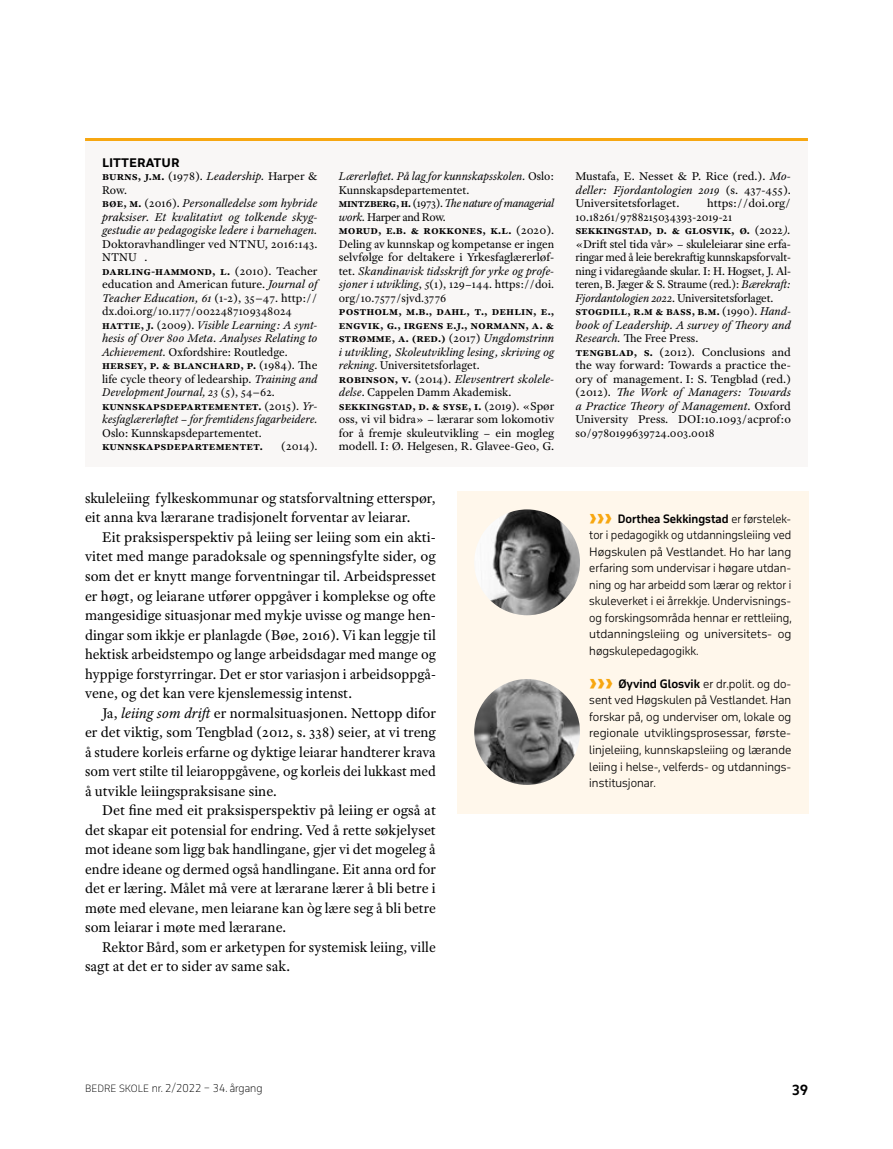
<style>
.page{position:relative;width:893px;height:1149px;background:#fff}
.page>*{position:absolute;margin:0;border:0;box-sizing:border-box;transform-origin:0 0}
.t1{font:15px/19.5px "Adobe Text Pro";color:#000;text-align:justify}
.Heading_Litteratur{font:14.25px "November Std Bld";color:#000}
.t2{font:13.5px "November Std Bld";color:#000}
.Litteraturnoter{font:12px/13.5px "Adobe Text Pro";color:#000;text-align:justify;scale:1.04 1}
.Litteraturnoter-2{font:italic 12px/13.5px "Adobe Text Pro";color:#000;text-align:justify}
.Litteraturnoter-3{font:700 12px/13.5px "Adobe Text Pro";color:#000;text-align:justify;scale:1.04 1}
.Litteraturnoter-4{font:12px/13.5px "Adobe Text Pro";color:#000;text-align:justify}
.Litteraturnoter-5{font:italic 12px/13.5px "Adobe Text Pro";letter-spacing:-.03em;color:#000}
.Vita-tekst{font:300 11.25px/16.5px "November Std";color:#000;text-align:justify}
.t3{font:300 expanded 10.5px "November Std";color:#000}
.s1{font-weight:700}
.s2{font-style:italic}
.s3{font-weight:700;font-style:normal}
.s4{font-style:normal}
.s5{font-weight:400}
.s6{font-weight:400;font-style:italic}
.s7{font-weight:900;font-size:22.5px;color:#f7a711}
.s8{font-family:"November Std Bld";font-weight:400}
.s9{font-size:9.75px}
</style>
<div class="page">
<div style="left:457px;top:490px;width:351px;height:323px;background:#fff7eb"></div>
<img style="left:474px;top:509px;width:106px;height:106px;border-radius:53px">
<img style="left:474px;top:678px;width:106px;height:106px;border-radius:53px">
<div style="left:85px;top:138px;width:723px;height:329px;background:#f9f7f6"></div>
<hr style="left:85px;top:138px;width:723px;height:3px;background:#f7a711">
<p class="Heading_Litteratur" style="left:102px;top:151px;width:79px">litteratur</p>
<p class="Litteraturnoter" style="left:102px;top:169px;width:209px"><span class="s1">Burns, J.M.</span> (1978). <span class="s2">Leadership.</span> Harper &amp;<br>Row.</p>
<p class="Litteraturnoter-2" style="left:102px;top:196px;width:217px"><span class="s3">Bøe, M.</span> <span class="s4">(2016).</span> Personalledelse som hybride praksiser. Et kvalitativt og tolkende skyg&shy;gestudie av pedagogiske ledere i barnehagen.<br><span class="s4">Doktoravhandlinger ved NTNU, 2016:143.<br>NTNU .</span></p>
<p class="Litteraturnoter" style="left:102px;top:264px;width:209px"><span class="s1">Darling-Hammond, L.</span> (2010). Teacher education and American future. <span class="s2">Journal of Teacher Education, 61</span> (1-2), 35−47. http:// dx.doi.org/10.1177/0022487109348024</p>
<p class="Litteraturnoter-2" style="left:102px;top:318px;width:217px"><span class="s3">Hattie, J.</span> <span class="s4">(2009).</span> Visible Learning: A synt&shy;hesis of Over 800 Meta. Analyses Relating to Achievement. <span class="s4">Oxfordshire: Routledge.</span></p>
<p class="Litteraturnoter" style="left:102px;top:358px;width:209px"><span class="s1">Hersey, P. &amp; Blanchard, P.</span> (1984). The life cycle theory of ledearship. <span class="s2">Training and Development Journal, 23</span> (5), 54−62.</p>
<p class="Litteraturnoter-2" style="left:102px;top:399px;width:217px"><span class="s3">Kunnskapsdepartementet.</span> <span class="s4">(2015).</span> Yr&shy;kesfaglærerløftet – for fremtidens fagarbeidere.<br><span class="s4">Oslo: Kunnskapsdepartementet.</span></p>
<p class="Litteraturnoter-3" style="left:102px;top:439px;width:156px">Kunnskapsdepartementet.</p>
<p class="Litteraturnoter" style="left:281px;top:439px;width:36px">(2014).</p>
<p class="Litteraturnoter-2" style="left:339px;top:169px;width:217px">Lærerløftet. På lag for kunnskapsskolen. <span class="s4">Oslo:<br>Kunnskapsdepartementet.</span></p>
<p class="Litteraturnoter-5" style="left:339px;top:196px;width:217px"><span class="s3">Mintzberg, H.</span> <span class="s4">(1973).</span> The nature of managerial work. <span class="s4">Harper and Row.</span></p>
<p class="Litteraturnoter" style="left:339px;top:223px;width:209px"><span class="s1">Morud, E.B. &amp; Rokkones, K.L.</span> (2020).<br>Deling av kunnskap og kompetanse er ingen selvfølge for deltakere i Yrkesfaglærerløf&shy;tet. <span class="s2">Skandinavisk tidsskrift for yrke og profe&shy;sjoner i utvikling</span>, <span class="s2">5</span>(1), 129–144. https://doi. org/10.7577/sjvd.3776</p>
<p class="Litteraturnoter-3" style="left:339px;top:304px;width:209px">Postholm, M.B., Dahl, T., Dehlin, E., Engvik, G., Irgens E.J., Normann, A. &amp; Strømme, A. (red.) <span class="s5">(2017)</span> <span class="s6">Ungdomstrinn i utvikling, Skoleutvikling lesing, skriving og rekning</span><span class="s5">. Universitetsforlaget.</span></p>
<p class="Litteraturnoter" style="left:339px;top:372px;width:209px"><span class="s1">Robinson, V.</span> (2014). <span class="s2">Elevsentrert skolele&shy;delse</span>. Cappelen Damm Akademisk.</p>
<p class="Litteraturnoter-4" style="left:339px;top:399px;width:217px"><span class="s1">Sekkingstad, D. &amp; Syse, I.</span> (2019). «Spør oss, vi vil bidra» – lærarar som lokomotiv for å fremje skuleutvikling – ein mogleg modell. I: Ø. Helgesen, R. Glavee-Geo, G.</p>
<p class="t1" style="left:85px;top:488px;width:352px">skuleleiing fylkeskommunar og statsforvaltning etterspør, eit anna kva lærarane tradisjonelt forventar av leiarar.</p>
<p class="t1" style="left:85px;top:527px;width:352px;text-indent:17px">Eit praksisperspektiv på leiing ser leiing som ein akti&shy;vitet med mange paradoksale og spenningsfylte sider, og som det er knytt mange forventningar til. Arbeidspresset er høgt, og leiarane utfører oppgåver i komplekse og ofte mangesidige situasjonar med mykje uvisse og mange hen&shy;dingar som ikkje er planlagde (Bøe, 2016). Vi kan leggje til hektisk arbeidstempo og lange arbeidsdagar med mange og hyppige forstyrringar. Det er stor variasjon i arbeidsoppgå&shy;vene, og det kan vere kjenslemessig intenst.</p>
<p class="t1" style="left:85px;top:702px;width:352px;text-indent:17px">Ja, <span class="s2">leiing som drift</span> er normalsituasjonen. Nettopp difor er det viktig, som Tengblad (2012, s. 338) seier, at vi treng å studere korleis erfarne og dyktige leiarar handterer krava som vert stilte til leiaroppgåvene, og korleis dei lukkast med å utvikle leiingspraksisane sine.</p>
<p class="t1" style="left:85px;top:800px;width:352px;text-indent:17px">Det fine med eit praksisperspektiv på leiing er også at det skapar eit potensial for endring. Ved å rette søkjelyset mot ideane som ligg bak handlingane, gjer vi det mogeleg å endre ideane og dermed også handlingane. Eit anna ord for det er læring. Målet må vere at lærarane lærer å bli betre i møte med elevane, men leiarane kan òg lære seg å bli betre som leiarar i møte med lærarane.</p>
<p class="t1" style="left:85px;top:936px;width:352px;text-indent:17px">Rektor Bård, som er arketypen for systemisk leiing, ville sagt at det er to sider av same sak.</p>
<p class="Litteraturnoter" style="left:575px;top:169px;width:209px">Mustafa, E. Nesset &amp; P. Rice (red.). <span class="s2">Mo&shy;deller: Fjordantologien 2019</span> (s. 437-455).<br>Universitetsforlaget.</p>
<p class="Litteraturnoter" style="left:575px;top:196px;width:209px;text-indent:132px">https://doi.org/<br>10.18261/9788215034393-2019-21</p>
<p class="Litteraturnoter" style="left:575px;top:223px;width:209px"><span class="s1">Sekkingstad, D. &amp; Glosvik, Ø.</span> (2022<span class="s2">). </span>«Drift stel tida vår» – skuleleiarar sine erfa&shy;ringar med å leie berekraftig kunnskapsforvalt&shy;ning i vidaregåande skular. I: H. Hogset, J. Al&shy;teren, B. Jæger &amp; S. Straume (red.): <span class="s2">Bærekraft:<br>Fjordantologien 2022</span>. Universitetsforlaget.</p>
<p class="Litteraturnoter-2" style="left:575px;top:304px;width:217px"><span class="s3">Stogdill, R.M &amp; Bass, B.M.</span> <span class="s4">(1990).</span> Hand&shy;book of Leadership. A survey of Theory and Research. <span class="s4">The Free Press.</span></p>
<p class="Litteraturnoter" style="left:575px;top:345px;width:209px"><span class="s1">Tengblad, S.</span> (2012). Conclusions and the way forward: Towards a practice the&shy;ory of management. I: S. Tengblad (red.) (2012). <span class="s2">The Work of Managers: Towards a Practice Theory of Management</span>. Oxford University Press. DOI:10.1093/acprof:o so/9780199639724.003.0018</p>
<p class="Vita-tekst" style="left:589px;top:510px;width:204px"><span class="s7">›››</span> <span class="s8">Dorthea Sekkingstad</span> er førstelek&shy;tor i pedagogikk og utdanningsleiing ved Høgskulen på Vestlandet. Ho har lang erfaring som undervisar i høgare utdan&shy;ning og har arbeidd som lærar og rektor i skuleverket i ei årrekkje. Undervisnings&shy;og forskingsområda hennar er rettleiing, utdanningsleiing og universitets- og høgskulepedagogikk.</p>
<p class="Vita-tekst" style="left:589px;top:675px;width:203px"><span class="s7">›››</span> <span class="s8">Øyvind Glosvik</span> er dr.polit. og do&shy;sent ved Høgskulen på Vestlandet. Han forskar på, og underviser om, lokale og regionale utviklingsprosessar, første&shy;linjeleiing, kunnskapsleiing og lærande leiing i helse-, velferds- og utdannings&shy;institusjonar.</p>
<p class="t3" style="left:85px;top:1081px;width:179px"><span class="s9">BEDRE SKOLE</span> nr. 2/2022 – 34. årgang</p>
<p class="t2" style="left:792px;top:1079px;width:17px">39</p>
</div>
